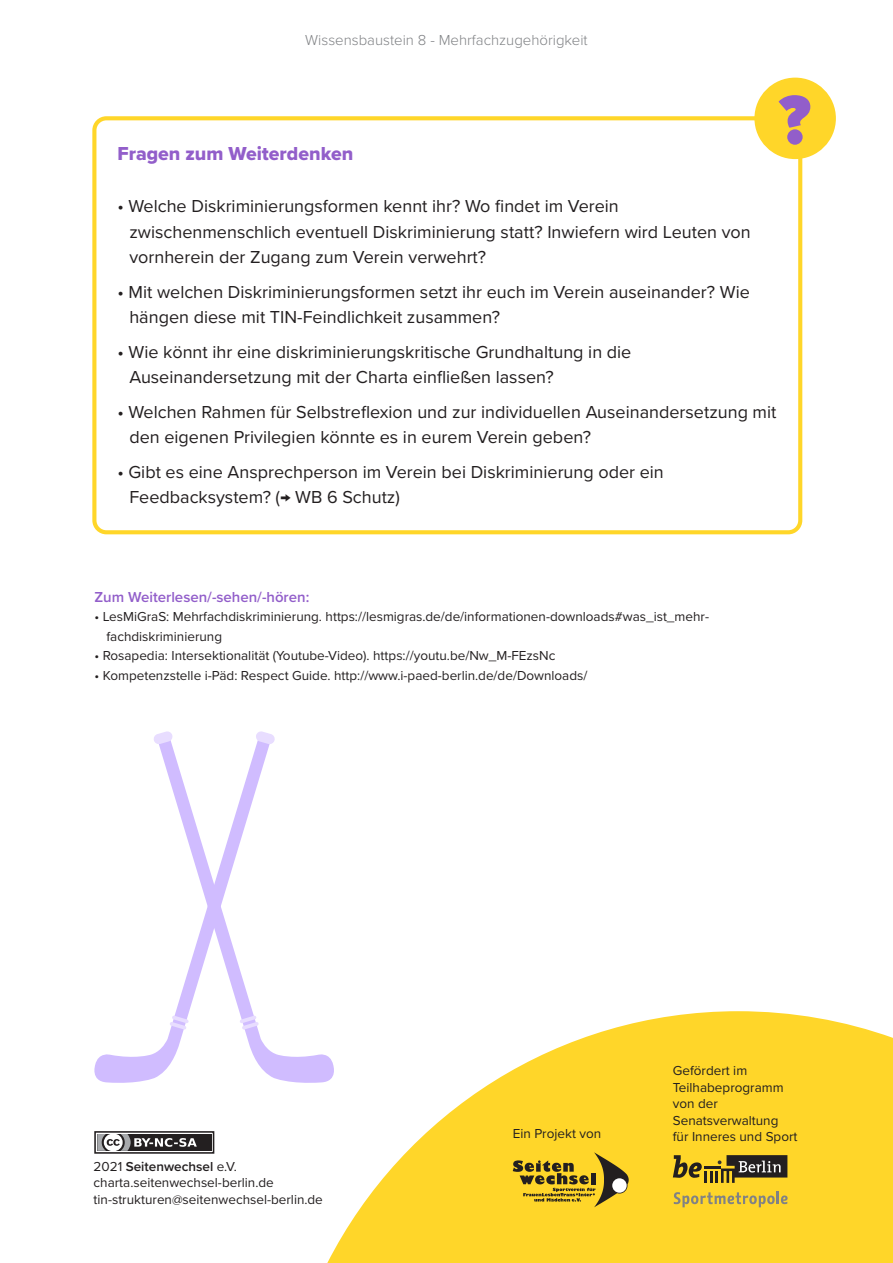
<style>
.page{position:relative;width:893px;height:1263px;background:#fff}
.page>*{position:absolute;margin:0;border:0;box-sizing:border-box;transform-origin:0 0}
.t1{font:19.5px "Proxima Nova Extrabld";color:#925eca}
.t2{font:18px/25.5px "Proxima Nova";color:#231f20}
.t3{font:300 15px "Proxima Nova";color:#808285}
.t4{font:600 15px "Proxima Nova";color:#925eca}
.t5{font:13.5px/16.5px "Proxima Nova";color:#231f20}
.s1{font-weight:600}
</style>
<div class="page">
<svg style="left:327px;top:1011px;width:566px;height:252px;fill:#ffd629"></svg>
<svg style="left:513px;top:1152px;width:116px;height:55px;background:#c0a32b"></svg>
<svg style="left:674px;top:1191px;width:114px;height:16px;background:#d7bb45"></svg>
<svg style="left:673px;top:1155px;width:114px;height:28px;background:#89762f"></svg>
<svg style="left:94px;top:1131px;width:120px;height:23px"></svg>
<div style="left:97px;top:1134px;width:114px;height:17px;background:#231f20"></div>
<svg style="left:97px;top:1134px;width:100px;height:17px"></svg>
<div style="left:92px;top:116px;width:710px;height:418px;border:4px solid #ffd629;border-radius:12px"></div>
<div style="left:754px;top:78px;width:82px;height:81px;background:#ffd629;border-radius:50%"></div>
<svg style="left:778px;top:95px;width:32px;height:50px"></svg>
<svg style="left:270px;top:1011px;width:68px;height:73px"></svg>
<svg style="left:154px;top:731px;width:19px;height:9px"></svg>
<svg style="left:94px;top:740px;width:176px;height:343px"></svg>
<svg style="left:255px;top:731px;width:20px;height:14px"></svg>
<svg style="left:170px;top:1015px;width:19px;height:15px"></svg>
<p class="t3" style="left:305px;top:29px;width:284px">Wissensbaustein 8 - Mehrfachzugehörigkeit</p>
<p class="t1" style="left:117px;top:139px;width:237px">Fragen zum Weiterdenken</p>
<p class="t2" style="left:129px;top:193px;width:623px;text-indent:-12px">• Welche Diskriminierungsformen kennt ihr? Wo findet im Verein zwischenmenschlich eventuell Diskriminierung statt? Inwiefern wird Leuten von vornherein der Zugang zum Verein verwehrt?</p>
<p class="t2" style="left:129px;top:278px;width:622px;text-indent:-12px">• Mit welchen Diskriminierungsformen setzt ihr euch im Verein auseinander? Wie hängen diese mit TIN-Feindlichkeit zusammen?</p>
<p class="t2" style="left:129px;top:338px;width:504px;text-indent:-12px">• Wie könnt ihr eine diskriminierungskritische Grundhaltung in die<br>Auseinandersetzung mit der Charta einfließen lassen?</p>
<p class="t2" style="left:129px;top:398px;width:649px;text-indent:-12px">• Welchen Rahmen für Selbstreflexion und zur individuellen Auseinandersetzung mit den eigenen Privilegien könnte es in eurem Verein geben?</p>
<p class="t2" style="left:129px;top:458px;width:536px;text-indent:-12px">• Gibt es eine Ansprechperson im Verein bei Diskriminierung oder ein<br>Feedbacksystem? (→ WB 6 Schutz)</p>
<p class="t4" style="left:94px;top:585px;width:216px">Zum Weiterlesen/-sehen/-hören:</p>
<p class="t5" style="left:106px;top:606px;width:604px;line-height:19.5px;text-indent:-12px">• LesMiGraS: Mehrfachdiskriminierung. https://lesmigras.de/de/informationen-downloads#was_ist_mehr&shy;fachdiskriminierung</p>
<p class="t5" style="left:94px;top:647px;width:462px">• Rosapedia: Intersektionalität (Youtube-Video). https://youtu.be/Nw_M-FEzsNc</p>
<p class="t5" style="left:94px;top:666px;width:494px">• Kompetenzstelle i-Päd: Respect Guide. http://www.i-paed-berlin.de/de/Downloads/</p>
<p class="t5" style="left:94px;top:1157px;width:231px">2021 <span class="s1">Seitenwechsel</span> e.V. charta.seitenwechsel-berlin.de tin-strukturen@seitenwechsel-berlin.de</p>
<p class="t5" style="left:513px;top:1125px;width:90px">Ein Projekt von</p>
<p class="t5" style="left:673px;top:1062px;width:126px">Gefördert im<br>Teilhabeprogramm von der<br>Senatsverwaltung für Inneres und Sport</p>
</div>
